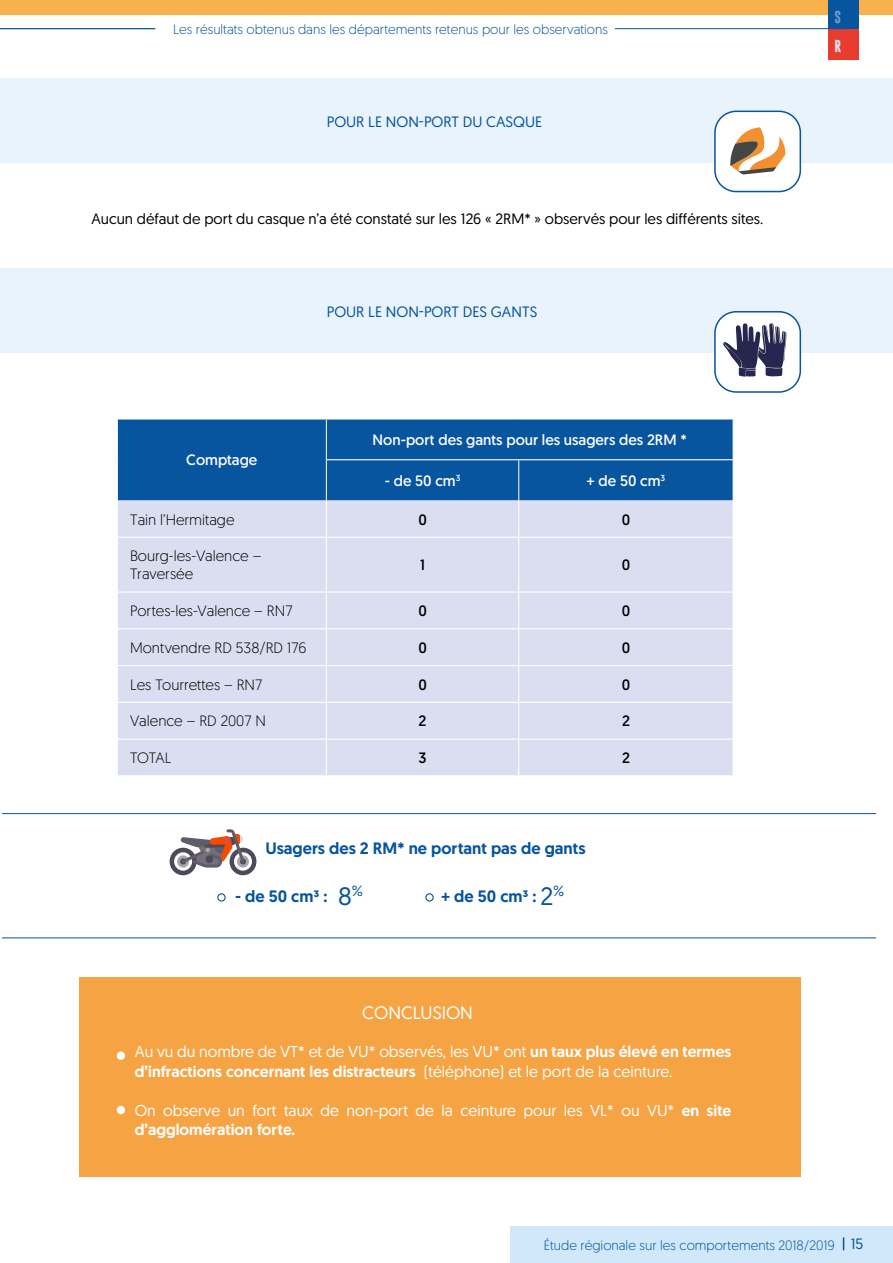
<style>
.page{position:relative;width:893px;height:1263px;background:#fff}
.page>*{position:absolute;margin:0;border:0;box-sizing:border-box;transform-origin:0 0}
.t1{font:25.05px "Geomanist";color:#07549f}
.t2{font:18px "Geomanist";color:#fff}
.t3{font:500 16.5px "Geomanist";color:#07549f}
.t4{font:15.75px/19.5px "Geomanist";color:#fff}
.t5{font:300 15px/18px "Geomanist";color:#000}
.t6{font:15px "Geomanist";color:#000}
.t7{font:15px "Geomanist";color:#fff}
.t8{font:15px "Geomanist";color:#07549f}
.t9{font:15px "Geomanist";color:#000}
.t10{font:300 13.5px "Geomanist";color:#07549f}
.t11{font:700 12.6px "Gobold";color:#719ac6}
.t12{font:700 12.6px "Gobold";color:#e3e6f4}
.s1{font-weight:500}
.s2{font-weight:400;font-size:15px}
</style>
<div class="page">
<div style="left:0;top:0;width:893px;height:14px;background:#f9b14b"></div>
<div style="left:828px;top:0;width:31px;height:29px;background:#07549f"></div>
<div style="left:828px;top:29px;width:31px;height:30px;background:#e73c2e"></div>
<div style="left:510px;top:1226px;width:383px;height:37px;background:#d0e8f9"></div>
<svg style="left:843px;top:1237px;width:1px;height:13px"></svg>
<hr style="left:0;top:28px;width:155px;height:1px;background:#07549f">
<div style="left:80px;top:977px;width:721px;height:200px;background:#f6a344"></div>
<div style="left:0;top:79px;width:893px;height:84px;background:#e9f3fb"></div>
<div style="left:0;top:268px;width:893px;height:84px;background:#e9f3fb"></div>
<div style="left:715px;top:312px;width:85px;height:80px;background:#fff;border-radius:21px"></div>
<div style="left:714px;top:311px;width:87px;height:82px;border:2px solid #07549f;border-radius:21px"></div>
<svg style="left:723px;top:323px;width:63px;height:54px"></svg>
<div style="left:715px;top:111px;width:85px;height:81px;background:#fff;border-radius:21px"></div>
<div style="left:714px;top:111px;width:87px;height:81px;border:2px solid #07549f;border-radius:21px"></div>
<svg style="left:730px;top:127px;width:56px;height:48px"></svg>
<div style="left:118px;top:419px;width:615px;height:81px;background:#07549f"></div>
<div style="left:118px;top:500px;width:614px;height:275px;background:#dbdef0"></div>
<hr style="left:326px;top:500px;width:1px;height:37px;background:#fff">
<hr style="left:518px;top:500px;width:1px;height:37px;background:#fff">
<hr style="left:117px;top:537px;width:209px;height:1px;background:#fff">
<hr style="left:326px;top:537px;width:193px;height:1px;background:#fff">
<hr style="left:326px;top:538px;width:1px;height:53px;background:#fff">
<hr style="left:519px;top:537px;width:215px;height:1px;background:#fff">
<hr style="left:518px;top:538px;width:1px;height:53px;background:#fff">
<hr style="left:117px;top:591px;width:209px;height:2px;background:#fff">
<hr style="left:326px;top:591px;width:193px;height:2px;background:#fff">
<hr style="left:326px;top:593px;width:1px;height:35px;background:#fff">
<hr style="left:519px;top:591px;width:215px;height:2px;background:#fff">
<hr style="left:518px;top:593px;width:1px;height:35px;background:#fff">
<hr style="left:117px;top:628px;width:209px;height:1px;background:#fff">
<hr style="left:326px;top:628px;width:193px;height:1px;background:#fff">
<hr style="left:326px;top:629px;width:1px;height:36px;background:#fff">
<hr style="left:519px;top:628px;width:215px;height:1px;background:#fff">
<hr style="left:518px;top:629px;width:1px;height:36px;background:#fff">
<hr style="left:117px;top:665px;width:209px;height:1px;background:#fff">
<hr style="left:326px;top:665px;width:193px;height:1px;background:#fff">
<hr style="left:326px;top:666px;width:1px;height:36px;background:#fff">
<hr style="left:519px;top:665px;width:215px;height:1px;background:#fff">
<hr style="left:518px;top:666px;width:1px;height:36px;background:#fff">
<hr style="left:117px;top:702px;width:209px;height:1px;background:#fff">
<hr style="left:326px;top:702px;width:193px;height:1px;background:#fff">
<hr style="left:326px;top:703px;width:1px;height:35px;background:#fff">
<hr style="left:519px;top:702px;width:215px;height:1px;background:#fff">
<hr style="left:518px;top:703px;width:1px;height:35px;background:#fff">
<hr style="left:117px;top:738px;width:209px;height:2px;background:#fff">
<hr style="left:326px;top:738px;width:193px;height:2px;background:#fff">
<hr style="left:326px;top:740px;width:1px;height:35px;background:#fff">
<hr style="left:519px;top:738px;width:215px;height:2px;background:#fff">
<hr style="left:518px;top:740px;width:1px;height:35px;background:#fff">
<hr style="left:327px;top:459px;width:192px;height:1px;background:#fff">
<hr style="left:519px;top:459px;width:214px;height:1px;background:#fff">
<hr style="left:326px;top:419px;width:1px;height:41px;background:#fff">
<hr style="left:326px;top:460px;width:1px;height:40px;background:#fff">
<hr style="left:518px;top:460px;width:1px;height:40px;background:#fff">
<hr style="left:615px;top:28px;width:233px;height:1px;background:#07549f">
<div style="left:117px;top:1052px;width:7px;height:7px;background:#fff;border-radius:50%"></div>
<div style="left:117px;top:1051px;width:8px;height:9px;border:1px solid #fff;border-radius:50%"></div>
<div style="left:217px;top:893px;width:9px;height:9px;border:1px solid #07549f;border-radius:50%"></div>
<div style="left:425px;top:893px;width:9px;height:9px;border:1px solid #07549f;border-radius:50%"></div>
<div style="left:117px;top:1106px;width:7px;height:8px;background:#fff;border-radius:50%"></div>
<div style="left:117px;top:1106px;width:8px;height:8px;border:1px solid #fff;border-radius:50%"></div>
<hr style="left:2px;top:813px;width:874px;height:1px;background:#07549f">
<hr style="left:2px;top:937px;width:874px;height:1px;background:#07549f">
<svg style="left:170px;top:829px;width:86px;height:46px"></svg>
<p class="t10" style="left:173px;top:21px;width:436px">Les résultats obtenus dans les départements retenus pour les observations</p>
<p class="t8" style="left:327px;top:112px;width:217px">POUR LE NON-PORT DU CASQUE</p>
<p class="t6" style="left:91px;top:209px;width:673px">Aucun défaut de port du casque n’a été constaté sur les 126 « 2RM* » observés pour les différents sites.</p>
<p class="t7" style="left:186px;top:450px;width:73px">Comptage</p>
<p class="t8" style="left:327px;top:302px;width:212px">POUR LE NON-PORT DES GANTS</p>
<p class="t7" style="left:373px;top:430px;width:316px">Non-port des gants pour les usagers des 2RM *</p>
<p class="t7" style="left:385px;top:471px;width:77px">- de 50 cm<sup>3</sup></p>
<p class="t7" style="left:587px;top:471px;width:80px">+ de 50 cm<sup>3</sup></p>
<p class="t5" style="left:130px;top:510px;width:106px">Tain l’Hermitage</p>
<p class="t9" style="left:418px;top:509px;width:10px">0</p>
<p class="t9" style="left:622px;top:509px;width:10px">0</p>
<p class="t5" style="left:130px;top:546px;width:133px">Bourg-les-Valence –<br>Traversée</p>
<p class="t9" style="left:420px;top:555px;width:6px">1</p>
<p class="t9" style="left:622px;top:555px;width:10px">0</p>
<p class="t5" style="left:130px;top:601px;width:164px">Portes-les-Valence – RN7</p>
<p class="t9" style="left:418px;top:601px;width:10px">0</p>
<p class="t9" style="left:622px;top:601px;width:10px">0</p>
<p class="t5" style="left:130px;top:638px;width:178px">Montvendre RD 538/RD 176</p>
<p class="t9" style="left:418px;top:638px;width:10px">0</p>
<p class="t9" style="left:622px;top:638px;width:10px">0</p>
<p class="t5" style="left:130px;top:675px;width:134px">Les Tourrettes – RN7</p>
<p class="t9" style="left:418px;top:675px;width:10px">0</p>
<p class="t9" style="left:622px;top:675px;width:10px">0</p>
<p class="t5" style="left:130px;top:711px;width:137px">Valence – RD 2007 N</p>
<p class="t9" style="left:419px;top:711px;width:9px">2</p>
<p class="t9" style="left:622px;top:711px;width:9px">2</p>
<p class="t5" style="left:130px;top:748px;width:43px">TOTAL</p>
<p class="t9" style="left:419px;top:748px;width:9px">3</p>
<p class="t9" style="left:622px;top:748px;width:9px">2</p>
<p class="t3" style="left:265px;top:837px;width:322px">Usagers des 2 RM* ne portant pas de gants</p>
<p class="t3" style="left:235px;top:885px;width:94px">- de 50 cm³ :</p>
<p class="t3" style="left:441px;top:885px;width:97px">+ de 50 cm³ :</p>
<h1 class="t1" style="left:338px;top:880px;width:26px">8<sup>%</sup></h1>
<h1 class="t1" style="left:540px;top:880px;width:25px">2<sup>%</sup></h1>
<p class="t2" style="left:362px;top:1000px;width:112px">CONCLUSION</p>
<p class="t4" style="left:135px;top:1042px;width:598px">Au vu du nombre de VT* et de VU* observés, les VU* ont <span class="s1">un taux plus élevé en termes d’infractions concernant les distracteurs</span> (téléphone) et le port de la ceinture.</p>
<p class="t4" style="left:135px;top:1100px;width:598px">On observe un fort taux de non-port de la ceinture pour les VL* ou VU* <span class="s1">en site d’agglomération forte.</span></p>
<p class="t11" style="left:834px;top:9px;width:8px">S</p>
<p class="t12" style="left:834px;top:38px;width:8px">R</p>
<p class="t10" style="left:544px;top:1236px;width:321px">Étude régionale sur les comportements 2018/2019 <span class="s2">15</span></p>
</div>
